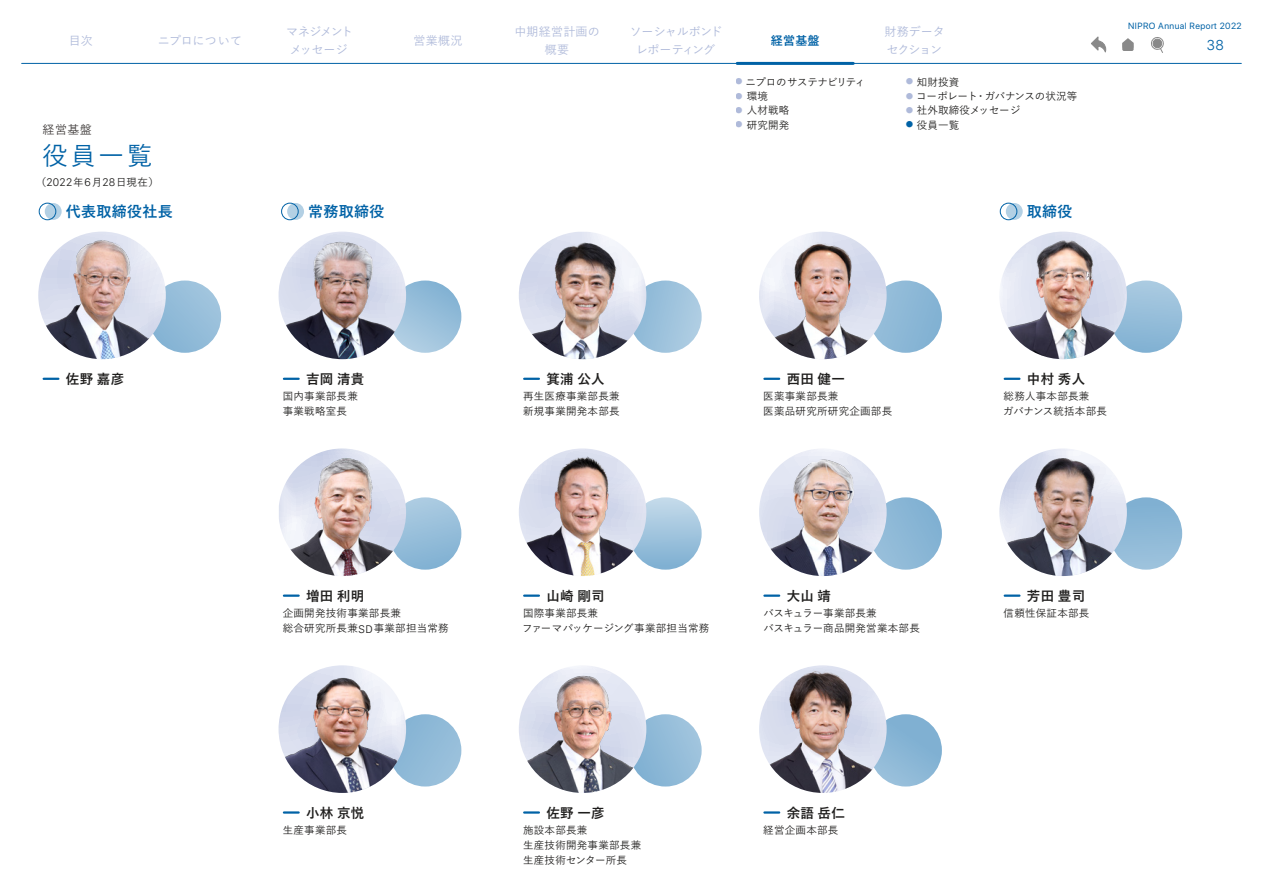
<style>
.page{position:relative;width:1263px;height:893px;background:#fff}
.page>*{position:absolute;margin:0;border:0;box-sizing:border-box;transform-origin:0 0}
.t1{font:500 25.5px "Yu Go";color:#0062a6}
.t2{font:700 15px "Yu Go";letter-spacing:.02em;color:#0062a6}
.t3{font:300 15px "SF Compact Display";color:#0062a6}
.t4{font:700 13.5px "Yu Go";letter-spacing:.025em;color:#1f1e1d}
.t5{font:500 12px/18px "Yu Go";letter-spacing:-.06em;color:#afbada;text-align:center}
.t6{font:500 12px "Yu Go";letter-spacing:-.005em;color:#afbada}
.t7{font:500 12px/18px "Yu Go";letter-spacing:-.03em;color:#afbada;text-align:center}
.t8{font:500 12px/18px "Yu Go";letter-spacing:-.045em;color:#afbada}
.t9{font:500 12px/18px "Yu Go";letter-spacing:.02em;color:#afbada;text-align:center}
.t10{font:500 12px "Yu Go";color:#3e3a39}
.t11{font:700 12px "Yu Go";color:#0062a6}
.t12{font:500 10.5px/15px "Yu Go";letter-spacing:.025em;color:#1f1e1d}
.t13{font:500 10.5px "Yu Go";letter-spacing:-.035em;color:#1f1e1d}
.t14{font:500 10.5px "Yu Go";letter-spacing:-.04em;color:#1f1e1d}
.t15{font:9px "SF Pro Display";letter-spacing:.05em;color:#0062a6}
.s1{font-size:7.5px;color:#afbada}
.s2{font-size:7.5px;color:#0062a6}
.s3{font-family:"SF Compact Display";font-weight:300;font-size:11.55px}
</style>
<div class="page">
<div style="left:149px;top:280px;width:72px;height:73px;background:linear-gradient(to right,#85b3d4,#a1c4de);border-radius:50%"></div>
<div style="left:389px;top:497px;width:72px;height:73px;background:linear-gradient(to bottom,#adcce2,#81b1d3);border-radius:50%"></div>
<svg style="left:279px;top:473px;width:127px;height:103px"></svg>
<div style="left:389px;top:714px;width:72px;height:72px;background:#91bbd8;border-radius:50%"></div>
<div style="left:389px;top:280px;width:72px;height:73px;background:linear-gradient(to bottom,#85b3d4,#afcde2);border-radius:50%"></div>
<div style="left:629px;top:497px;width:73px;height:73px;background:linear-gradient(to bottom,#c6dceb,#7eafd1);border-radius:50%"></div>
<div style="left:629px;top:714px;width:73px;height:72px;background:linear-gradient(to bottom,#9bc1dc,#8ab6d6);border-radius:50%"></div>
<svg style="left:629px;top:280px;width:73px;height:73px;background:#a0c4dd"></svg>
<div style="left:870px;top:497px;width:72px;height:73px;background:#8bb7d6;border-radius:50%"></div>
<div style="left:1110px;top:497px;width:72px;height:73px;background:linear-gradient(to bottom,#7fb0d2,#9fc3dd);border-radius:50%"></div>
<div style="left:870px;top:714px;width:72px;height:72px;background:linear-gradient(to right,#95bdda,#81b1d2);border-radius:50%"></div>
<div style="left:870px;top:280px;width:72px;height:73px;background:#8cb8d6;border-radius:50%"></div>
<div style="left:1110px;top:280px;width:72px;height:73px;background:linear-gradient(to bottom,#aecde2,#80b1d2);border-radius:50%"></div>
<img style="left:38px;top:232px;width:128px;height:127px;border-radius:64px">
<img style="left:279px;top:232px;width:127px;height:127px;border-radius:64px">
<img style="left:279px;top:448px;width:127px;height:128px;border-radius:64px">
<img style="left:279px;top:665px;width:127px;height:128px;border-radius:64px">
<img style="left:519px;top:232px;width:127px;height:127px;border-radius:64px">
<img style="left:519px;top:448px;width:127px;height:128px;border-radius:64px">
<img style="left:519px;top:665px;width:127px;height:128px;border-radius:64px">
<img style="left:759px;top:232px;width:128px;height:127px;border-radius:64px">
<img style="left:759px;top:448px;width:128px;height:128px;border-radius:64px">
<img style="left:759px;top:665px;width:128px;height:128px;border-radius:64px">
<img style="left:999px;top:232px;width:128px;height:127px;border-radius:64px">
<img style="left:999px;top:448px;width:128px;height:128px;border-radius:64px">
<hr style="left:524px;top:811px;width:15px;height:3px;background:#0062a6">
<hr style="left:764px;top:811px;width:15px;height:3px;background:#0062a6">
<hr style="left:284px;top:594px;width:15px;height:3px;background:#0062a6">
<hr style="left:524px;top:594px;width:15px;height:3px;background:#0062a6">
<hr style="left:764px;top:594px;width:15px;height:3px;background:#0062a6">
<svg style="left:284px;top:378px;width:15px;height:2px"></svg>
<svg style="left:44px;top:378px;width:14px;height:2px"></svg>
<svg style="left:524px;top:378px;width:15px;height:2px"></svg>
<svg style="left:764px;top:378px;width:15px;height:2px"></svg>
<svg style="left:1005px;top:378px;width:14px;height:2px"></svg>
<hr style="left:1005px;top:594px;width:14px;height:3px;background:#0062a6">
<hr style="left:284px;top:811px;width:15px;height:3px;background:#0062a6">
<svg style="left:45px;top:203px;width:17px;height:17px"></svg>
<div style="left:39px;top:203px;width:17px;height:17px;border:1px solid #0062a6;border-radius:50%"></div>
<svg style="left:287px;top:203px;width:17px;height:17px"></svg>
<div style="left:281px;top:203px;width:17px;height:17px;border:1px solid #0062a6;border-radius:50%"></div>
<svg style="left:1006px;top:203px;width:17px;height:17px"></svg>
<div style="left:1000px;top:203px;width:17px;height:17px;border:1px solid #0062a6;border-radius:50%"></div>
<svg style="left:1091px;top:36px;width:15px;height:17px"></svg>
<svg style="left:1122px;top:38px;width:12px;height:13px"></svg>
<svg style="left:1151px;top:37px;width:13px;height:16px"></svg>
<hr style="left:22px;top:63px;width:1219px;height:1px;background:#0062a6">
<hr style="left:737px;top:62px;width:116px;height:3px;background:#0062a6">
<p class="t6" style="left:414px;top:29px;width:50px">営業概況</p>
<p class="t9" style="left:514px;top:21px;width:87px">中期経営計画の概要</p>
<p class="t8" style="left:884px;top:21px;width:62px">財務データセクション</p>
<p class="t6" style="left:158px;top:29px;width:86px">ニプロについて</p>
<p class="t5" style="left:630px;top:21px;width:94px">ソーシャルボンドレポーティング</p>
<p class="t6" style="left:69px;top:29px;width:26px">目次</p>
<p class="t7" style="left:286px;top:21px;width:69px">マネジメントメッセージ</p>
<p class="t11" style="left:771px;top:34px;width:50px">経営基盤</p>
<p class="t14" style="left:736px;top:72px;width:131px"><span class="s1">●</span> ニプロのサステナビリティ</p>
<p class="t12" style="left:736px;top:87px;width:34px"><span class="s1">●</span> 環境</p>
<p class="t12" style="left:736px;top:102px;width:55px"><span class="s1">●</span> 人材戦略</p>
<p class="t12" style="left:736px;top:116px;width:55px"><span class="s1">●</span> 研究開発</p>
<p class="t12" style="left:906px;top:73px;width:55px"><span class="s1">●</span> 知財投資</p>
<p class="t13" style="left:906px;top:86px;width:173px"><span class="s1">●</span> コーポレート・ガバナンスの状況等</p>
<p class="t12" style="left:906px;top:102px;width:116px"><span class="s1">●</span> 社外取締役メッセージ</p>
<p class="t12" style="left:906px;top:116px;width:55px"><span class="s2">●</span> 役員一覧</p>
<p class="t10" style="left:43px;top:118px;width:51px">経営基盤</p>
<h1 class="t1" style="left:43px;top:132px;width:111px">役員一覧</h1>
<p class="t12" style="left:36px;top:173px;width:125px">（<span class="s3">2022</span>年<span class="s3">6</span>月<span class="s3">28</span>日現在）</p>
<h2 class="t2" style="left:66px;top:203px;width:108px">代表取締役社長</h2>
<h2 class="t2" style="left:308px;top:203px;width:78px">常務取締役</h2>
<h2 class="t2" style="left:1027px;top:203px;width:47px">取締役</h2>
<p class="t15" style="left:1128px;top:19px;width:115px">NIPRO Annual Report 2022</p>
<h2 class="t3" style="left:1207px;top:35px;width:19px">38</h2>
<p class="t4" style="left:66px;top:371px;width:60px">佐野嘉彦</p>
<p class="t4" style="left:546px;top:371px;width:60px">箕浦公人</p>
<p class="t12" style="left:523px;top:388px;width:98px">再生医療事業部長兼新規事業開発本部長</p>
<p class="t4" style="left:306px;top:371px;width:60px">吉岡清貴</p>
<p class="t12" style="left:283px;top:388px;width:77px">国内事業部長兼事業戦略室長</p>
<p class="t4" style="left:787px;top:371px;width:60px">西田健一</p>
<p class="t12" style="left:763px;top:388px;width:130px">医薬事業部長兼<br>医薬品研究所研究企画部長</p>
<p class="t4" style="left:1027px;top:371px;width:60px">中村秀人</p>
<p class="t12" style="left:1003px;top:388px;width:105px">総務人事本部長兼<br>ガバナンス統括本部長</p>
<p class="t4" style="left:306px;top:588px;width:60px">増田利明</p>
<p class="t12" style="left:283px;top:605px;width:167px">企画開発技術事業部長兼<br>総合研究所長兼<span class="s3">SD</span>事業部担当常務</p>
<p class="t4" style="left:306px;top:805px;width:60px">小林京悦</p>
<p class="t12" style="left:283px;top:821px;width:66px">生産事業部長</p>
<p class="t4" style="left:546px;top:588px;width:60px">山崎剛司</p>
<p class="t12" style="left:522px;top:605px;width:189px">国際事業部長兼<br>ファーマパッケージング事業部担当常務</p>
<p class="t4" style="left:787px;top:588px;width:46px">大山靖</p>
<p class="t12" style="left:763px;top:605px;width:158px">バスキュラー事業部長兼<br>バスキュラー商品開発営業本部長</p>
<p class="t4" style="left:546px;top:805px;width:60px">佐野一彦</p>
<p class="t12" style="left:523px;top:821px;width:120px">施設本部長兼<br>生産技術開発事業部長兼生産技術センター所長</p>
<p class="t4" style="left:787px;top:805px;width:60px">余語岳仁</p>
<p class="t12" style="left:763px;top:821px;width:77px">経営企画本部長</p>
<p class="t4" style="left:1027px;top:588px;width:60px">芳田豊司</p>
<p class="t12" style="left:1003px;top:605px;width:87px">信頼性保証本部長</p>
</div>
